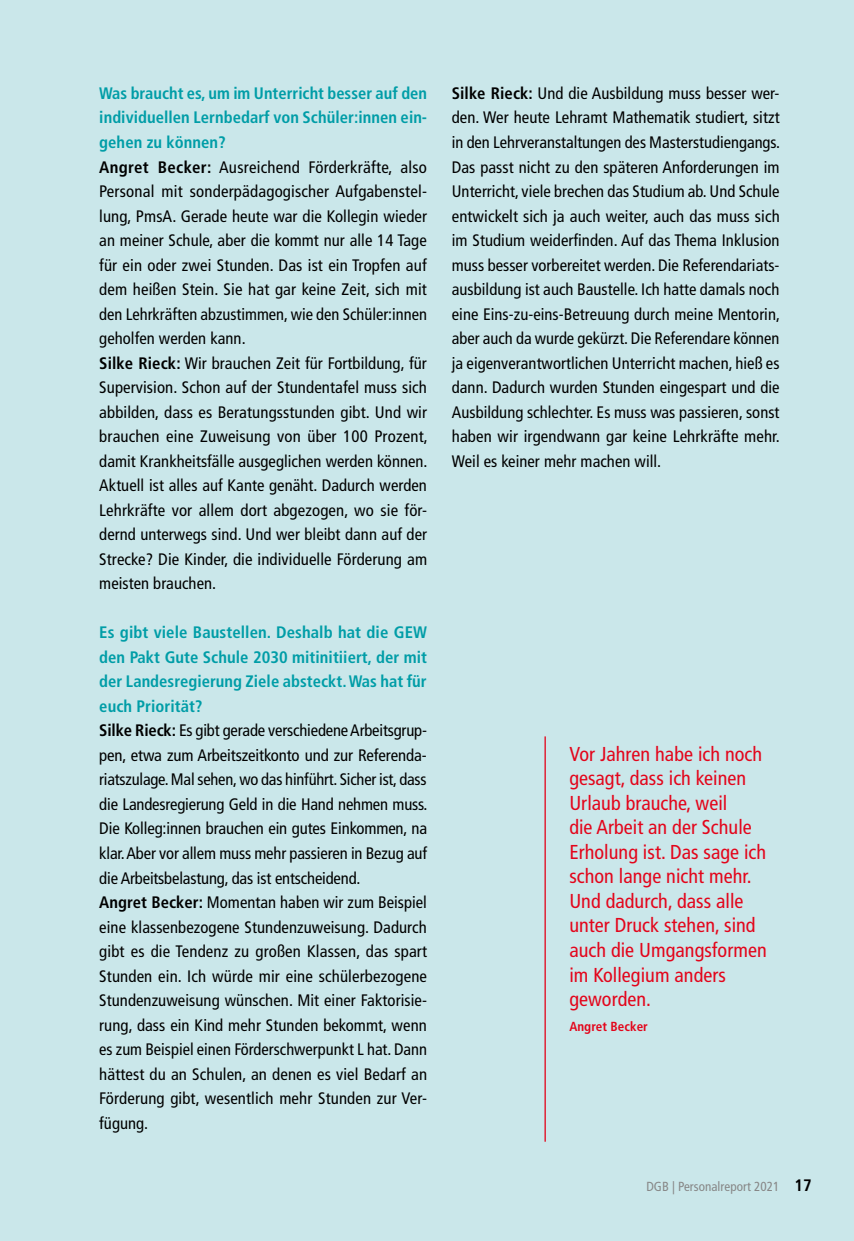
<style>
.page{position:relative;width:854px;height:1241px;background:#fff}
.page>*{position:absolute;margin:0;border:0;box-sizing:border-box;transform-origin:0 0}
.t1{font:condensed 20.12px/24.5px "Frutiger LT Std";letter-spacing:.005em;color:#e3051b}
.t2{font:condensed 16.62px/24.5px "Frutiger LT Std";letter-spacing:.005em;color:#000}
.t3{font:condensed 13.12px "Frutiger LT Std";letter-spacing:.005em;color:#878787}
.t4{font:700 condensed 13.12px "Frutiger LT Std";letter-spacing:.005em;color:#e3051b}
.s1{font-weight:700;color:#009da7}
.s2{font-weight:700}
.s3{font-weight:700;font-size:16.62px;color:#000}
</style>
<div class="page">
<div style="left:0;top:0;width:853px;height:1240px;background:#cae7ea"></div>
<hr style="left:544px;top:736px;width:1px;height:405px;background:#e3051b">
<p class="t2" style="left:99px;top:81px;width:330px"><span class="s1">Was braucht es, um im Unterricht besser auf den individuellen Lernbedarf von Schüler:innen ein&shy;gehen zu können?<br></span><span class="s2">Angret Becker:</span> Ausreichend Förderkräfte, also Personal mit sonderpädagogischer Aufgabenstel&shy;lung, PmsA. Gerade heute war die Kollegin wieder an meiner Schule, aber die kommt nur alle 14 Tage für ein oder zwei Stunden. Das ist ein Tropfen auf dem heißen Stein. Sie hat gar keine Zeit, sich mit den Lehrkräften abzustimmen, wie den Schüler:innen geholfen werden kann.<br><span class="s2">Silke Rieck:</span> Wir brauchen Zeit für Fortbildung, für Supervision. Schon auf der Stundentafel muss sich abbilden, dass es Beratungsstunden gibt. Und wir brauchen eine Zuweisung von über 100 Prozent, damit Krankheitsfälle ausgeglichen werden können.<br>Aktuell ist alles auf Kante genäht. Dadurch werden Lehrkräfte vor allem dort abgezogen, wo sie för&shy;dernd unterwegs sind. Und wer bleibt dann auf der Strecke? Die Kinder, die individuelle Förderung am meisten brauchen.</p>
<p class="t2" style="left:99px;top:620px;width:329px"><span class="s1">Es gibt viele Baustellen. Deshalb hat die GEW den Pakt Gute Schule 2030 mitinitiiert, der mit der Landesregierung Ziele absteckt. Was hat für euch Priorität?<br></span><span class="s2">Silke Rieck:</span> Es gibt gerade verschiedene Arbeitsgrup&shy;pen, etwa zum Arbeitszeitkonto und zur Referenda&shy;riatszulage. Mal sehen, wo das hinführt. Sicher ist, dass die Landesregierung Geld in die Hand nehmen muss.<br>Die Kolleg:innen brauchen ein gutes Einkommen, na klar. Aber vor allem muss mehr passieren in Bezug auf die Arbeitsbelastung, das ist entscheidend.<br><span class="s2">Angret Becker:</span> Momentan haben wir zum Beispiel eine klassenbezogene Stundenzuweisung. Dadurch gibt es die Tendenz zu großen Klassen, das spart Stunden ein. Ich würde mir eine schülerbezogene Stundenzuweisung wünschen. Mit einer Faktorisie&shy;rung, dass ein Kind mehr Stunden bekommt, wenn es zum Beispiel einen Förderschwerpunkt L hat. Dann hättest du an Schulen, an denen es viel Bedarf an Förderung gibt, wesentlich mehr Stunden zur Ver&shy;fügung.</p>
<p class="t2" style="left:451px;top:81px;width:330px;text-align:justify"><span class="s2">Silke Rieck:</span> Und die Ausbildung muss besser wer&shy;den. Wer heute Lehramt Mathematik studiert, sitzt in den Lehrveranstaltungen des Masterstudiengangs.<br>Das passt nicht zu den späteren Anforderungen im Unterricht, viele brechen das Studium ab. Und Schule entwickelt sich ja auch weiter, auch das muss sich im Studium weiderfinden. Auf das Thema Inklusion muss besser vorbereitet werden. Die Referendariats&shy;ausbildung ist auch Baustelle. Ich hatte damals noch eine Eins-zu-eins-Betreuung durch meine Mentorin, aber auch da wurde gekürzt. Die Referendare können ja eigenverantwortlichen Unterricht machen, hieß es dann. Dadurch wurden Stunden eingespart und die Ausbildung schlechter. Es muss was passieren, sonst haben wir irgendwann gar keine Lehrkräfte mehr.<br>Weil es keiner mehr machen will.</p>
<p class="t1" style="left:569px;top:741px;width:199px">Vor Jahren habe ich noch gesagt, dass ich keinen<br>Urlaub brauche, weil<br>die Arbeit an der Schule<br>Erholung ist. Das sage ich schon lange nicht mehr.<br>Und dadurch, dass alle unter Druck stehen, sind auch die Umgangsformen im Kollegium anders geworden.</p>
<p class="t4" style="left:569px;top:1018px;width:80px">Angret Becker</p>
<p class="t3" style="left:646px;top:1178px;width:167px">DGB | Personalreport 2021 <span class="s3">17</span></p>
</div>
